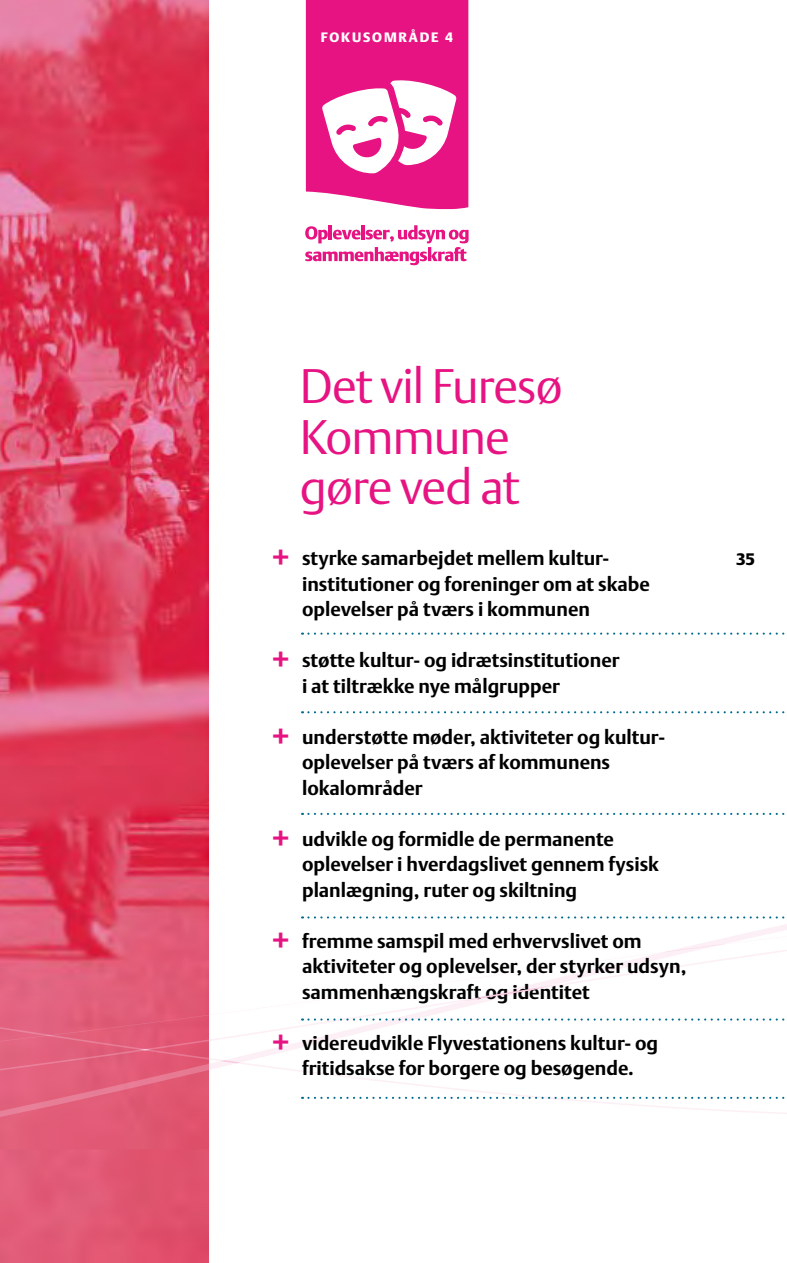
<style>
.page{position:relative;width:787px;height:1263px;background:#fff}
.page>*{position:absolute;margin:0;border:0;box-sizing:border-box;transform-origin:0 0}
.t1{font:300 48px/51px "DTL Argo T";letter-spacing:-.02em;color:#e71382}
.t2{font:700 19.5px/25.5px "DTL Argo T";color:#000}
.t3{font:900 16.5px "DTL Argo T";color:#000}
.t4{font:900 13.5px "DTL Argo T";color:#fff}
.s1{font-weight:900;font-size:30px;color:#e71382}
</style>
<div class="page">
<img style="left:0;top:0;width:208px;height:1263px">
<svg style="left:0;top:903px;width:787px;height:312px"></svg>
<svg style="left:302px;top:632px;width:483px;height:3px"></svg>
<svg style="left:302px;top:711px;width:483px;height:2px"></svg>
<svg style="left:302px;top:813px;width:483px;height:2px"></svg>
<svg style="left:302px;top:916px;width:485px;height:2px"></svg>
<svg style="left:302px;top:1018px;width:485px;height:2px"></svg>
<svg style="left:302px;top:1097px;width:485px;height:2px"></svg>
<svg style="left:305px;top:225px;width:163px;height:40px"></svg>
<svg style="left:306px;top:0;width:162px;height:209px"></svg>
<svg style="left:139px;top:1049px;width:12px;height:1px"></svg>
<svg style="left:220px;top:1060px;width:21px;height:3px"></svg>
<svg style="left:462px;top:985px;width:90px;height:16px"></svg>
<svg style="left:661px;top:944px;width:64px;height:8px"></svg>
<p class="t4" style="left:321px;top:29px;width:133px">FOKUSOMRÅDE 4</p>
<h1 class="t1" style="left:300px;top:360px;width:264px">Det vil Furesø<br>Kommune gøre ved at</h1>
<p class="t2" style="left:302px;top:546px;width:349px;text-indent:-30px"><span class="s1">+</span> styrke samarbejdet mellem kultur&shy;institutioner og foreninger om at skabe oplevelser på tværs i kommunen</p>
<p class="t2" style="left:302px;top:648px;width:319px;text-indent:-30px"><span class="s1">+</span> støtte kultur- og idrætsinstitutioner i at tiltrække nye målgrupper</p>
<p class="t2" style="left:302px;top:724px;width:364px;text-indent:-30px"><span class="s1">+</span> understøtte møder, aktiviteter og kultur&shy;oplevelser på tværs af kommunens lokalområder</p>
<p class="t2" style="left:302px;top:826px;width:358px;text-indent:-30px"><span class="s1">+</span> udvikle og formidle de permanente oplevelser i hverdagslivet gennem fysisk planlægning, ruter og skiltning</p>
<p class="t2" style="left:302px;top:928px;width:386px;text-indent:-30px"><span class="s1">+</span> fremme samspil med erhvervslivet om aktiviteter og oplevelser, der styrker udsyn, sammenhængskraft og identitet</p>
<p class="t2" style="left:272px;top:1030px;width:387px;text-align:center"><span class="s1">+</span> videreudvikle Flyvestationens kultur- og fritidsakse for borgere og besøgende.</p>
<p class="t3" style="left:736px;top:550px;width:20px">35</p>
</div>
